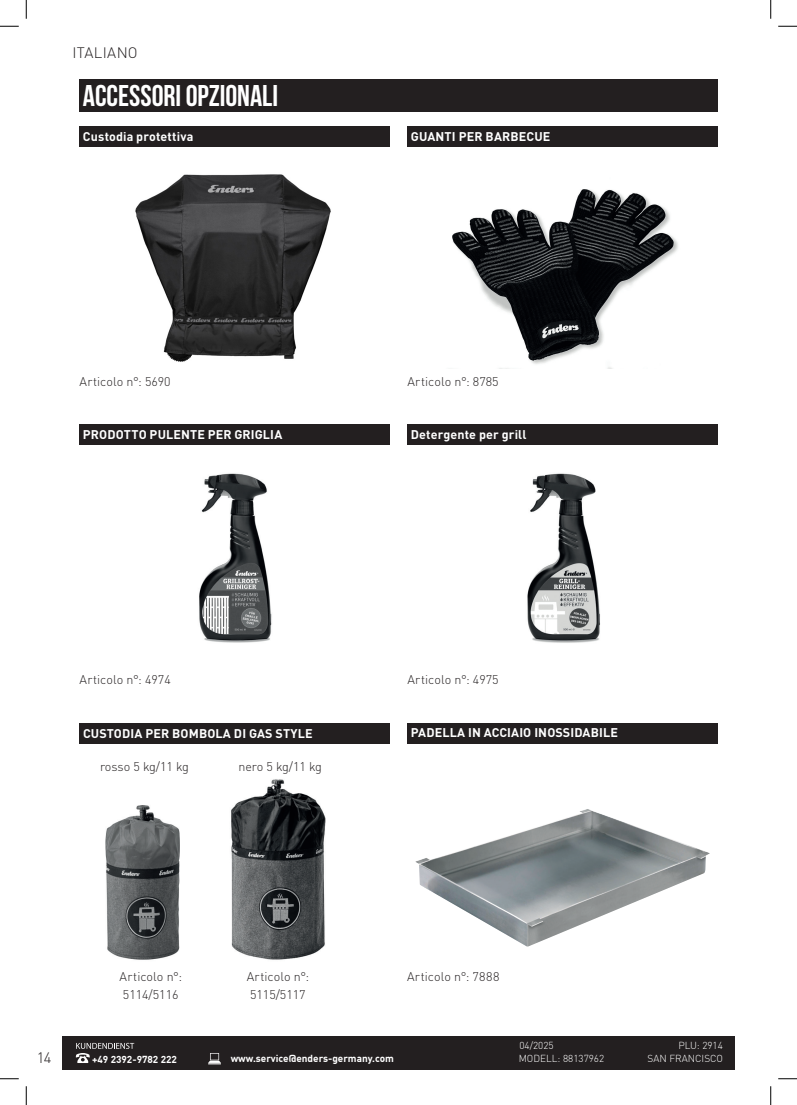
<style>
.page{position:relative;width:797px;height:1105px;background:#fff}
.page>*{position:absolute;margin:0;border:0;box-sizing:border-box;transform-origin:0 0}
.t1{font:700 30px "Bebas Neue";color:#fff}
.t2{font:300 15px "DIN Pro";letter-spacing:.02em;color:#231f20}
.t3{font:300 12.5px/17.5px "DIN Pro";color:#231f20}
.t4{font:700 12.5px "DIN Pro";letter-spacing:.01em;color:#fff}
.t5{font:700 10px "DIN Offc";color:#fff}
.t6{font:300 10px "DIN Offc";color:#fff}
</style>
<div class="page">
<div style="left:62px;top:1036px;width:672px;height:33px;background:#231f20"></div>
<svg style="left:76px;top:1043px;width:58px;height:20px"></svg>
<svg style="left:208px;top:1053px;width:13px;height:11px"></svg>
<div style="left:79px;top:79px;width:638px;height:33px;background:#231f20"></div>
<div style="left:79px;top:424px;width:310px;height:20px;background:#231f20"></div>
<div style="left:407px;top:424px;width:310px;height:20px;background:#231f20"></div>
<div style="left:407px;top:127px;width:310px;height:20px;background:#231f20"></div>
<div style="left:79px;top:723px;width:310px;height:20px;background:#231f20"></div>
<img style="left:135px;top:174px;width:196px;height:188px">
<img style="left:452px;top:189px;width:226px;height:180px">
<img style="left:199px;top:473px;width:73px;height:170px">
<img style="left:231px;top:779px;width:95px;height:181px">
<div style="left:79px;top:127px;width:310px;height:20px;background:#231f20"></div>
<img style="left:105px;top:805px;width:75px;height:155px">
<img style="left:527px;top:473px;width:73px;height:170px">
<div style="left:407px;top:723px;width:310px;height:20px;background:#231f20"></div>
<img style="left:415px;top:809px;width:294px;height:137px">
<svg style="left:0;top:25px;width:19px;height:2px"></svg>
<svg style="left:778px;top:25px;width:19px;height:2px"></svg>
<svg style="left:0;top:1078px;width:19px;height:1px"></svg>
<svg style="left:778px;top:1078px;width:19px;height:1px"></svg>
<svg style="left:25px;top:0;width:2px;height:19px"></svg>
<svg style="left:25px;top:1086px;width:2px;height:19px"></svg>
<svg style="left:770px;top:0;width:1px;height:19px"></svg>
<svg style="left:770px;top:1086px;width:1px;height:19px"></svg>
<p class="t2" style="left:72px;top:41px;width:67px">ITALIANO</p>
<h1 class="t1" style="left:83px;top:79px;width:197px">ACCESSORI OPZIONALI</h1>
<p class="t4" style="left:83px;top:128px;width:112px">Custodia protettiva</p>
<p class="t4" style="left:411px;top:128px;width:141px">GUANTI PER BARBECUE</p>
<p class="t3" style="left:79px;top:372px;width:93px">Articolo n°: 5690</p>
<p class="t4" style="left:83px;top:426px;width:201px">PRODOTTO PULENTE PER GRIGLIA</p>
<p class="t3" style="left:407px;top:372px;width:93px">Articolo n°: 8785</p>
<p class="t4" style="left:411px;top:426px;width:117px">Detergente per grill</p>
<p class="t3" style="left:79px;top:670px;width:93px">Articolo n°: 4974</p>
<p class="t4" style="left:83px;top:725px;width:231px">CUSTODIA PER BOMBOLA DI GAS STYLE</p>
<p class="t3" style="left:100px;top:757px;width:90px">rosso 5 kg/11 kg</p>
<p class="t3" style="left:238px;top:757px;width:85px">nero 5 kg/11 kg</p>
<p class="t3" style="left:407px;top:670px;width:93px">Articolo n°: 4975</p>
<p class="t4" style="left:411px;top:724px;width:208px">PADELLA IN ACCIAIO INOSSIDABILE</p>
<p class="t2" style="left:37px;top:1046px;width:16px">14</p>
<p class="t3" style="left:120px;top:967px;width:64px">Articolo n°:</p>
<p class="t3" style="left:407px;top:967px;width:94px">Articolo n°: 7888</p>
<p class="t3" style="left:123px;top:985px;width:57px">5114/5116</p>
<p class="t3" style="left:247px;top:967px;width:64px">Articolo n°:<br>5115/5117</p>
<p class="t6" style="left:519px;top:1039px;width:36px">04/2025</p>
<p class="t6" style="left:678px;top:1039px;width:46px">PLU: 2914</p>
<p class="t5" style="left:92px;top:1053px;width:86px">+49 2392-9782 222</p>
<p class="t5" style="left:231px;top:1052px;width:165px">www.service@enders-germany.com</p>
<p class="t6" style="left:518px;top:1052px;width:87px">MODELL: 88137962</p>
<p class="t6" style="left:647px;top:1052px;width:77px">SAN FRANCISCO</p>
</div>
